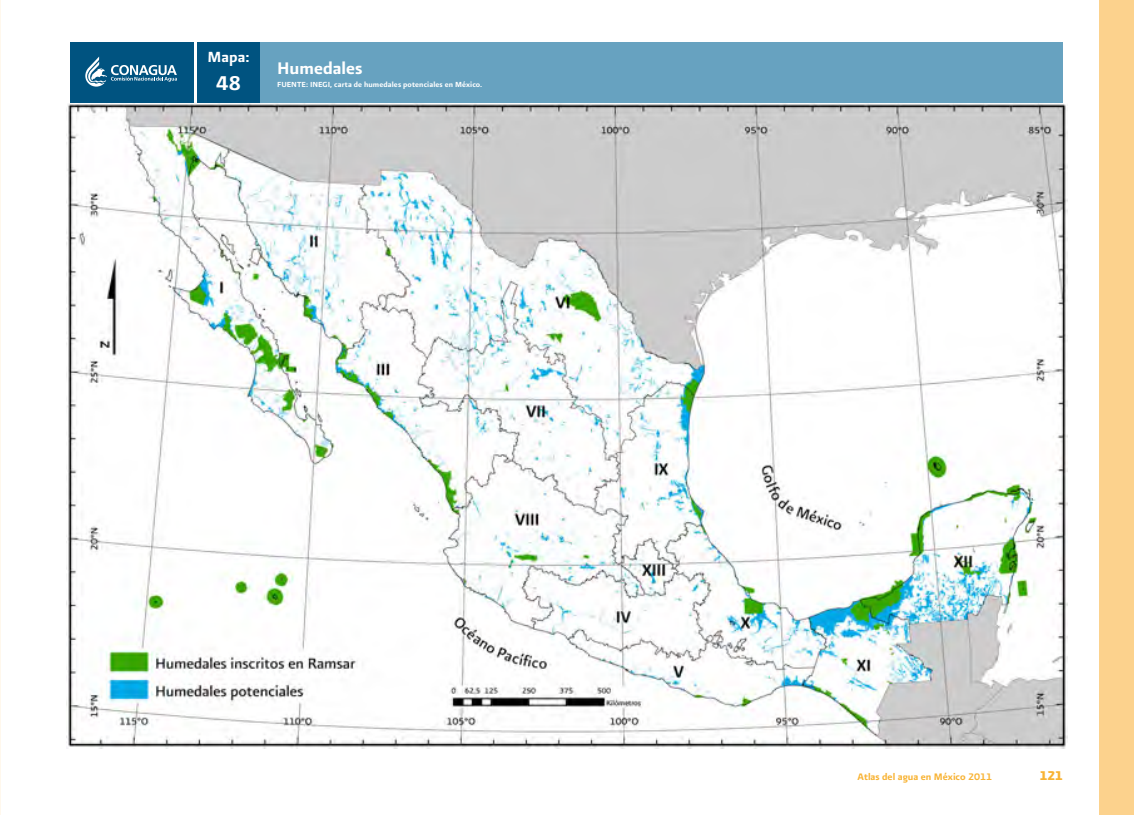
<style>
.page{position:relative;width:1134px;height:815px;background:#fff}
.page>*{position:absolute;margin:0;border:0;box-sizing:border-box;transform-origin:0 0}
.t1{font:23.75px "Presidencia Firme";color:#fff}
.t2{font:20px "Presidencia Firme";color:#fff}
.t3{font:17.5px "Presidencia Firme";color:#fff}
.t4{font:15px "Presidencia Fuerte";color:#f8b334}
.t5{font:11.25px "Presidencia Firme";color:#f8b334}
.t6{font:8.75px "Presidencia Firme";letter-spacing:.01em;color:#fff}
</style>
<div class="page">
<hr style="left:0;top:0;width:1px;height:815px;background:#fff8ed">
<div style="left:1099px;top:0;width:35px;height:815px;background:#fcd28d"></div>
<img style="left:66px;top:103px;width:1001px;height:646px">
<div style="left:71px;top:43px;width:123px;height:60px;background:#005380"></div>
<div style="left:213px;top:43px;width:850px;height:60px;background:#67a2c0"></div>
<svg style="left:85px;top:57px;width:92px;height:30px"></svg>
<div style="left:197px;top:43px;width:63px;height:60px;background:#005380"></div>
<h3 class="t3" style="left:208px;top:47px;width:43px">Mapa:</h3>
<h1 class="t1" style="left:216px;top:70px;width:27px">48</h1>
<h2 class="t2" style="left:277px;top:57px;width:87px">Humedales</h2>
<p class="t6" style="left:277px;top:79px;width:207px">FUENTE: INEGI, carta de humedales potenciales en México.</p>
<p class="t5" style="left:857px;top:770px;width:136px">Atlas del agua en México 2011</p>
<h3 class="t4" style="left:1039px;top:767px;width:25px">121</h3>
</div>
